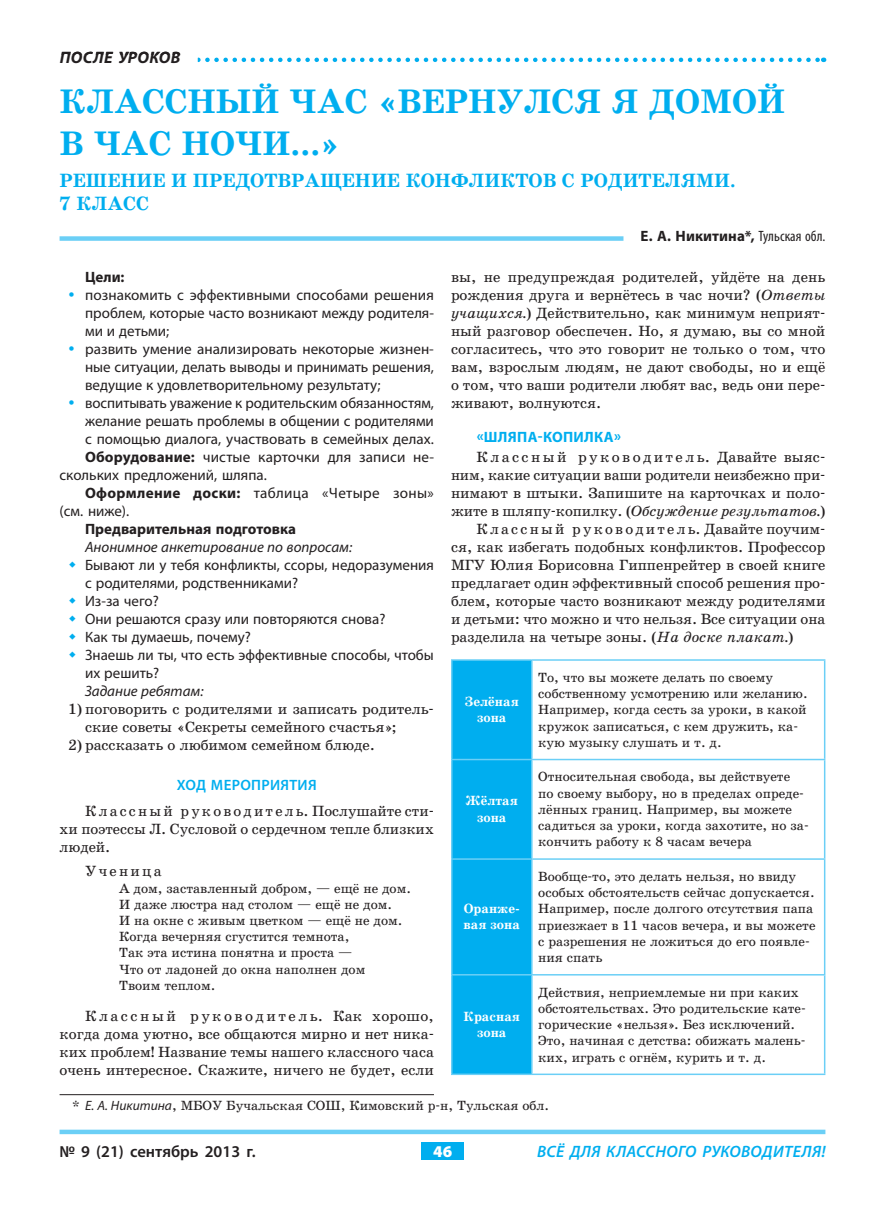
<style>
.page{position:relative;width:885px;height:1212px;background:#fff}
.page>*{position:absolute;margin:0;border:0;box-sizing:border-box;transform-origin:0 0}
.t1{font:700 34.5px/41.4px "School Book C";color:#00aeef}
.t2{font:700 19.5px/23.4px "School Book C";color:#00aeef}
.t3{font:italic 600 16.5px "Myriad Pro";letter-spacing:.02em;color:#00aeef}
.t4{font:600 16.5px "Myriad Pro";color:#231f20}
.t5{font:italic 700 16.5px "Myriad Pro";letter-spacing:.02em;color:#231f20}
.t6{font:900 16.5px "Myriad Pro";color:#fff}
.t7{font:15px/18px "School Book C";color:#231f20;text-align:justify}
.t8{font:15px/18px "Myriad Pro";color:#231f20;text-align:justify}
.t9{font:700 15px "Myriad Pro";color:#231f20}
.t10{font:italic 15px "Myriad Pro";color:#231f20}
.t11{font:italic 15px "School Book C";letter-spacing:-.005em;color:#231f20}
.t12{font:15px "School Book C";letter-spacing:.15em;color:#231f20}
.t13{font:15px "Myriad Pro";letter-spacing:.02em;color:#231f20}
.t14{font:15px "School Book C";letter-spacing:.155em;color:#231f20}
.t15{font:700 15px "Myriad Pro";letter-spacing:.02em;color:#00aeef}
.t16{font:600 15px "Myriad Pro";letter-spacing:.02em;color:#00aeef}
.t17{font:13.5px/16.2px "School Book C";color:#231f20}
.t18{font:700 13.5px/16.2px "School Book C";color:#fff;text-align:center}
.s1{font-weight:400;font-stretch:condensed}
.s2{color:#00aeef}
.s3{font-weight:700}
.s4{font-style:italic}
.s5{font-style:normal}
.s6{font-family:"Myriad Pro";font-style:italic}
</style>
<div class="page">
<div style="left:421px;top:1142px;width:42px;height:17px;background:#00aeef"></div>
<hr style="left:60px;top:1130px;width:765px;height:4px;background:#6bcff6">
<svg style="left:197px;top:58px;width:627px;height:4px"></svg>
<div style="left:60px;top:236px;width:765px;height:5px;background:#6bcff6"></div>
<div style="left:623px;top:234px;width:219px;height:8px;background:#fff"></div>
<div style="left:452px;top:661px;width:79px;height:412px;background:#00aeef"></div>
<hr style="left:451px;top:759px;width:374px;height:1px;background:#6bcff6">
<hr style="left:451px;top:858px;width:374px;height:2px;background:#6bcff6">
<hr style="left:451px;top:974px;width:374px;height:1px;background:#6bcff6">
<hr style="left:531px;top:659px;width:294px;height:2px;background:#6bcff6">
<hr style="left:823px;top:661px;width:2px;height:98px;background:#6bcff6">
<hr style="left:823px;top:760px;width:2px;height:98px;background:#6bcff6">
<hr style="left:823px;top:860px;width:2px;height:114px;background:#6bcff6">
<hr style="left:823px;top:975px;width:2px;height:98px;background:#6bcff6">
<hr style="left:531px;top:1073px;width:294px;height:2px;background:#6bcff6">
<hr style="left:451px;top:659px;width:80px;height:2px;background:#6bcff6">
<hr style="left:451px;top:661px;width:1px;height:98px;background:#6bcff6">
<hr style="left:531px;top:661px;width:1px;height:98px;background:#6bcff6">
<hr style="left:451px;top:760px;width:1px;height:98px;background:#6bcff6">
<hr style="left:531px;top:760px;width:1px;height:98px;background:#6bcff6">
<hr style="left:451px;top:860px;width:1px;height:114px;background:#6bcff6">
<hr style="left:531px;top:860px;width:1px;height:114px;background:#6bcff6">
<hr style="left:451px;top:975px;width:1px;height:98px;background:#6bcff6">
<hr style="left:531px;top:975px;width:1px;height:98px;background:#6bcff6">
<hr style="left:451px;top:1073px;width:80px;height:2px;background:#6bcff6">
<hr style="left:60px;top:1094px;width:374px;height:1px;background:#231f20">
<p class="t5" style="left:60px;top:52px;width:122px">ПОСЛЕ УРОКОВ</p>
<h1 class="t1" style="left:60px;top:84px;width:727px">КЛАССНЫЙ ЧАС «ВЕРНУЛСЯ Я ДОМОЙ<br>В ЧАС НОЧИ...»</h1>
<h2 class="t2" style="left:60px;top:170px;width:677px">РЕШЕНИЕ И ПРЕДОТВРАЩЕНИЕ КОНФЛИКТОВ С РОДИТЕЛЯМИ.<br>7 КЛАСС</h2>
<p class="t9" style="left:640px;top:230px;width:186px">Е. А. Никитина*, <span class="s1">Тульская обл.</span></p>
<p class="t9" style="left:85px;top:271px;width:41px">Цели:</p>
<p class="t8" style="left:85px;top:287px;width:350px;text-indent:-17px"><span class="s2">•</span> познакомить с эффективными способами решения проблем, которые часто возникают между родителя&shy;ми и детьми;</p>
<p class="t8" style="left:85px;top:341px;width:350px;text-indent:-17px"><span class="s2">•</span> развить умение анализировать некоторые жизнен&shy;ные ситуации, делать выводы и принимать решения, ведущие к удовлетворительному результату;</p>
<p class="t8" style="left:68px;top:395px;width:367px"><span class="s2">•</span> воспитывать уважение к родительским обязанностям,</p>
<p class="t8" style="left:85px;top:413px;width:350px">желание решать проблемы в общении с родителями</p>
<p class="t8" style="left:85px;top:431px;width:350px">с помощью диалога, участвовать в семейных делах.</p>
<p class="t8" style="left:85px;top:449px;width:350px"><span class="s3">Оборудование:</span> чистые карточки для записи не-</p>
<p class="t8" style="left:60px;top:467px;width:209px">скольких предложений, шляпа.</p>
<p class="t13" style="left:85px;top:487px;width:350px"><span class="s3">Оформление доски:</span> таблица «Четыре зоны»</p>
<p class="t8" style="left:60px;top:503px;width:71px">(см. ниже).</p>
<p class="t9" style="left:85px;top:523px;width:212px">Предварительная подготовка</p>
<p class="t10" style="left:85px;top:541px;width:269px">Анонимное анкетирование по вопросам:</p>
<p class="t8" style="left:85px;top:557px;width:350px;text-align:left">Бывают ли у тебя конфликты, ссоры, недоразумения с родителями, родственниками?<br>Из-за чего?<br>Они решаются сразу или повторяются снова?<br>Как ты думаешь, почему?<br>Знаешь ли ты, что есть эффективные способы, чтобы их решить?</p>
<p class="t10" style="left:85px;top:685px;width:120px">Задание ребятам:</p>
<p class="t7" style="left:85px;top:701px;width:350px;text-indent:-17px">1) поговорить с родителями и записать родитель&shy;ские советы «Секреты семейного счастья»;</p>
<p class="t7" style="left:68px;top:737px;width:308px">2) рассказать о любимом семейном блюде.</p>
<p class="t16" style="left:177px;top:779px;width:141px">ХОД МЕРОПРИЯТИЯ</p>
<p class="t7" style="left:60px;top:803px;width:376px;text-indent:26px">Классный руководитель. Послушайте сти&shy;хи поэтессы Л. Сусловой о сердечном тепле близких людей.</p>
<p class="t12" style="left:85px;top:866px;width:78px">Ученица</p>
<p class="t17" style="left:119px;top:881px;width:293px">А дом, заставленный добром, — ещё не дом.<br>И даже люстра над столом — ещё не дом.<br>И на окне с живым цветком — ещё не дом.<br>Когда вечерняя сгустится темнота,<br>Так эта истина понятна и проста —<br>Что от ладоней до окна наполнен дом<br>Твоим теплом.</p>
<p class="t7" style="left:60px;top:1008px;width:376px;text-indent:26px">Классный руководитель. Как хорошо, когда дома уютно, все общаются мирно и нет ника&shy;ких проблем! Название темы нашего классного часа очень интересное. Скажите, ничего не будет, если</p>
<p class="t7" style="left:451px;top:269px;width:376px">вы, не предупреждая родителей, уйдёте на день рождения друга и вернётесь в час ночи? (<span class="s4">Ответы учащихся.</span>) Действительно, как минимум неприят&shy;ный разговор обеспечен. Но, я думаю, вы со мной согласитесь, что это говорит не только о том, что вам, взрослым людям, не дают свободы, но и ещё о том, что ваши родители любят вас, ведь они пере&shy;живают, волнуются.</p>
<p class="t15" style="left:476px;top:431px;width:146px">«ШЛЯПА-КОПИЛКА»</p>
<p class="t14" style="left:476px;top:452px;width:350px">Классный руководитель. Давайте выяс-</p>
<p class="t7" style="left:451px;top:467px;width:376px">ним, какие ситуации ваши родители неизбежно при-</p>
<p class="t7" style="left:451px;top:485px;width:376px">нимают в штыки. Запишите на карточках и поло-</p>
<p class="t11" style="left:451px;top:506px;width:376px"><span class="s5">жите в шляпу-копилку. (</span>Обсуждение результатов.<span class="s5">)</span></p>
<p class="t12" style="left:476px;top:524px;width:350px">Классный руководитель. Давайте поучим-</p>
<p class="t7" style="left:451px;top:539px;width:376px">ся, как избегать подобных конфликтов. Профессор</p>
<p class="t7" style="left:451px;top:557px;width:376px">МГУ Юлия Борисовна Гиппенрейтер в своей книге</p>
<p class="t7" style="left:451px;top:575px;width:376px">предлагает один эффективный способ решения про-</p>
<p class="t7" style="left:451px;top:593px;width:376px">блем, которые часто возникают между родителями</p>
<p class="t7" style="left:451px;top:611px;width:376px">и детьми: что можно и что нельзя. Все ситуации она</p>
<p class="t7" style="left:451px;top:629px;width:344px">разделила на четыре зоны. (<span class="s4">На доске плакат.</span>)</p>
<p class="t17" style="left:538px;top:670px;width:271px">То, что вы можете делать по своему собственному усмотрению или желанию.<br>Например, когда сесть за уроки, в какой кружок записаться, с кем дружить, ка&shy;кую музыку слушать и т. д.</p>
<p class="t18" style="left:465px;top:694px;width:55px">Зелёная зона</p>
<p class="t17" style="left:538px;top:770px;width:272px">Относительная свобода, вы действуете по своему выбору, но в пределах опреде&shy;лённых границ. Например, вы можете садиться за уроки, когда захотите, но за&shy;кончить работу к 8 часам вечера</p>
<p class="t18" style="left:465px;top:794px;width:54px">Жёлтая зона</p>
<p class="t17" style="left:538px;top:869px;width:279px">Вообще-то, это делать нельзя, но ввиду особых обстоятельств сейчас допускается.<br>Например, после долгого отсутствия папа приезжает в 11 часов вечера, и вы можете с разрешения не ложиться до его появле&shy;ния спать</p>
<p class="t18" style="left:463px;top:901px;width:58px;text-align:left">Оранже&shy;вая зона</p>
<p class="t17" style="left:538px;top:985px;width:269px">Действия, неприемлемые ни при каких обстоятельствах. Это родительские кате&shy;горические «нельзя». Без исключений.<br>Это, начиная с детства: обижать малень&shy;ких, играть с огнём, курить и т. д.</p>
<p class="t17" style="left:72px;top:1098px;width:478px">* <span class="s6">Е. А. Никитина</span>, МБОУ Бучальская СОШ, Кимовский р-н, Тульская обл.</p>
<p class="t18" style="left:463px;top:1009px;width:58px">Красная зона</p>
<p class="t4" style="left:60px;top:1145px;width:197px">№ 9 (21) сентябрь 2013 г.</p>
<p class="t6" style="left:433px;top:1145px;width:21px">46</p>
<p class="t3" style="left:537px;top:1145px;width:290px">ВСЁ ДЛЯ КЛАССНОГО РУКОВОДИТЕЛЯ!</p>
</div>
